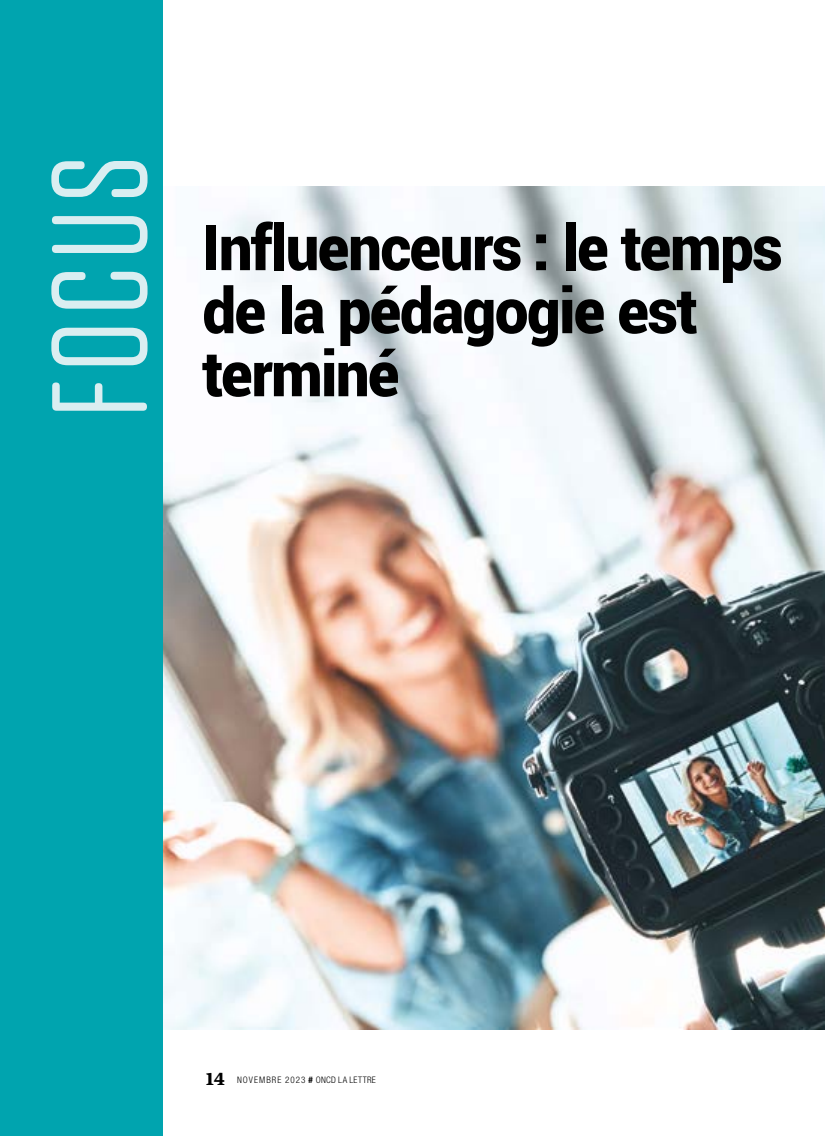
<style>
.page{position:relative;width:825px;height:1136px;background:#fff}
.page>*{position:absolute;margin:0;border:0;box-sizing:border-box;transform-origin:0 0}
.t1{font:135px "Tungsten Rounded";letter-spacing:.06em;color:#daeef1}
.t2{font:900 63px/63px "Roboto";letter-spacing:-.025em;color:#000;scale:.95 1}
.t3{font:300 condensed 9px "Helvetica Neue LT Std";letter-spacing:.105em;color:#000}
.s1{font-family:"Mercury Text G1";font-weight:700;font-stretch:normal;font-size:19.5px}
.s2{font-family:"Helvetica Neue";font-weight:700;font-style:italic;font-stretch:normal}
</style>
<div class="page">
<img style="left:162px;top:187px;width:663px;height:842px">
<div style="left:0;top:0;width:162px;height:1135px;background:#00a4af"></div>
<h1 class="t1" style="left:30px;top:417px;width:262px;rotate:-90deg">FOCUS</h1>
<p class="t2" style="left:202px;top:214px;width:612px">Influenceurs : le temps de la pédagogie est terminé</p>
<p class="t3" style="left:206px;top:1074px;width:172px"><span class="s1">14</span> NOVEMBRE 2023 <span class="s2">#</span> ONCD LA LETTRE</p>
</div>
